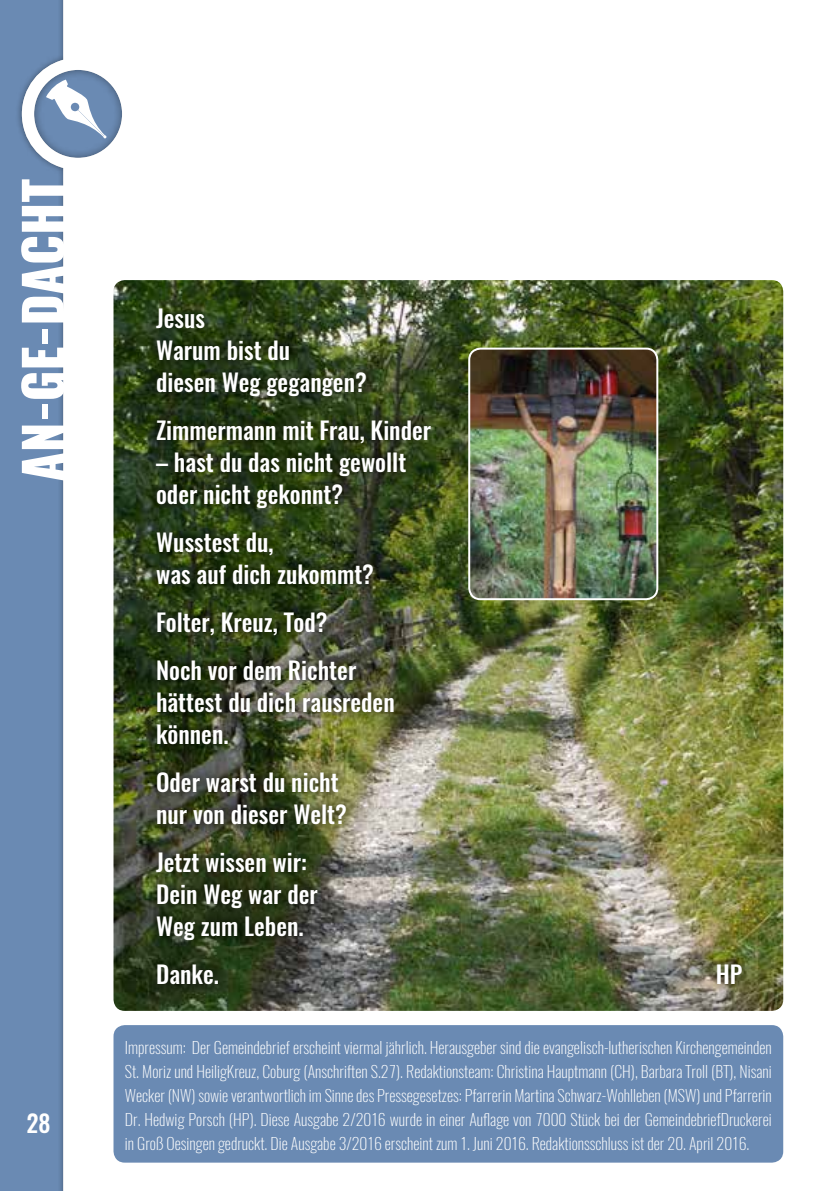
<style>
.page{position:relative;width:840px;height:1191px;background:#fff}
.page>*{position:absolute;margin:0;border:0;box-sizing:border-box;transform-origin:0 0}
.t1{font:800 52px "Oswald";color:#fff}
.t2{font:500 24px/32px "Oswald";color:#fff}
.t3{font:200 16px/24px "Oswald";color:#fff;text-align:justify}
</style>
<div class="page">
<div style="left:0;top:0;width:72px;height:1191px;background:#000;opacity:.5"></div>
<div style="left:33px;top:70px;width:90px;height:88px;background:#000;opacity:.5"></div>
<img style="left:113px;top:280px;width:669px;height:731px">
<img style="left:145px;top:296px;width:608px;height:700px">
<div style="left:113px;top:1025px;width:669px;height:137px;background:#6a8ab3;border-radius:11px"></div>
<svg style="left:46px;top:80px;width:61px;height:59px"></svg>
<h1 class="t1" style="left:6px;top:482px;width:304px;rotate:-90deg">AN-GE-DACHT</h1>
<h2 class="t2" style="left:27px;top:1107px;width:25px">28</h2>
<h2 class="t2" style="left:156px;top:303px;width:212px">Jesus<br>Warum bist du<br>diesen Weg gegangen?</h2>
<h2 class="t2" style="left:156px;top:415px;width:276px">Zimmermann mit Frau, Kinder</h2>
<h2 class="t2" style="left:156px;top:447px;width:251px">– hast du das nicht gewollt oder nicht gekonnt?</h2>
<h2 class="t2" style="left:156px;top:527px;width:219px">Wusstest du,<br>was auf dich zukommt?</h2>
<h2 class="t2" style="left:156px;top:599px;width:202px;line-height:48px">Folter, Kreuz, Tod?<br>Noch vor dem Richter</h2>
<h2 class="t2" style="left:156px;top:687px;width:240px">hättest du dich rausreden können.</h2>
<h2 class="t2" style="left:156px;top:767px;width:192px">Oder warst du nicht nur von dieser Welt?</h2>
<h2 class="t2" style="left:156px;top:847px;width:163px">Jetzt wissen wir:<br>Dein Weg war der<br>Weg zum Leben.</h2>
<h2 class="t2" style="left:156px;top:959px;width:64px">Danke.</h2>
<h2 class="t2" style="left:715px;top:959px;width:28px">HP</h2>
<p class="t3" style="left:125px;top:1035px;width:648px">Impressum: Der Gemeindebrief erscheint viermal jährlich. Herausgeber sind die evangelisch-lutherischen Kirchengemeinden St. Moriz und HeiligKreuz, Coburg (Anschriften S.27). Redaktionsteam: Christina Hauptmann (CH), Barbara Troll (BT), Nisani Wecker (NW) sowie verantwortlich im Sinne des Pressegesetzes: Pfarrerin Martina Schwarz-Wohlleben (MSW) und Pfarrerin Dr. Hedwig Porsch (HP). Diese Ausgabe 2/2016 wurde in einer Auflage von 7000 Stück bei der GemeindebriefDruckerei in Groß Oesingen gedruckt. Die Ausgabe 3/2016 erscheint zum 1. Juni 2016. Redaktionsschluss ist der 20. April 2016.</p>
</div>
